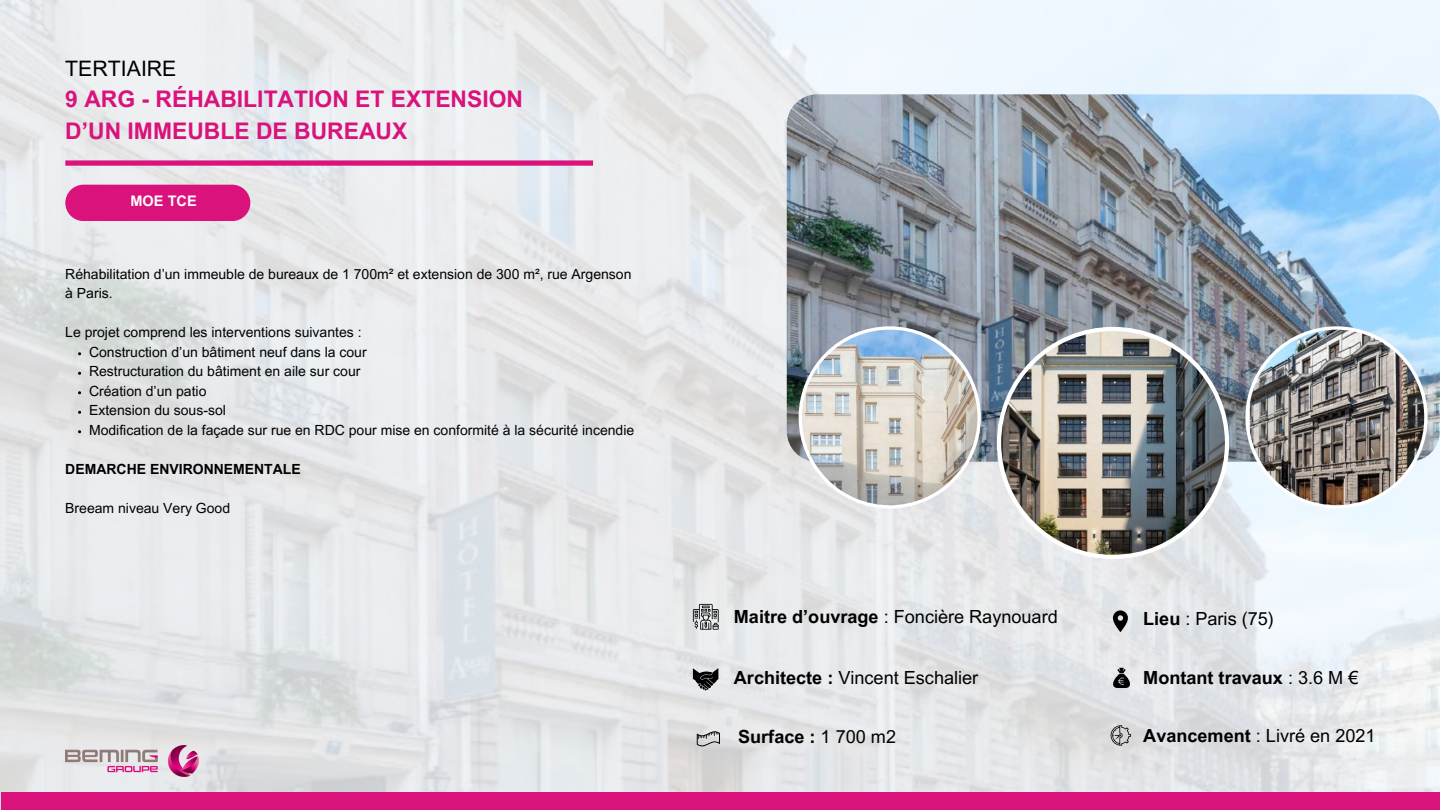
<style>
.page{position:relative;width:1440px;height:810px;background:#fff}
.page>*{position:absolute;margin:0;border:0;box-sizing:border-box;transform-origin:0 0}
.t1{font:700 22.9px/31.5px "Arial MT Pro";color:#da127c}
.t2{font:21.3px "Arial MT Pro";color:#000}
.t3{font:18.1px "Arial MT Pro";color:#000}
.t4{font:700 18.1px "Arial MT Pro";color:#000}
.t5{font:700 14.5px "Arial MT Pro";color:#fff}
.t6{font:14px/19.5px "Arial MT Pro";color:#000}
.t7{font:700 14px "Arial MT Pro";color:#000}
.s1{font-weight:700}
.s2{font-weight:400}
</style>
<div class="page">
<img style="left:0;top:0;width:1440px;height:810px">
<div style="left:65px;top:160px;width:528px;height:6px;background:#da127c"></div>
<div style="left:1px;top:792px;width:1439px;height:18px;background:#da127c"></div>
<svg style="left:693px;top:604px;width:25px;height:25px"></svg>
<svg style="left:1113px;top:610px;width:15px;height:22px"></svg>
<svg style="left:693px;top:668px;width:25px;height:23px"></svg>
<svg style="left:1113px;top:668px;width:17px;height:20px"></svg>
<svg style="left:697px;top:731px;width:23px;height:15px"></svg>
<svg style="left:1111px;top:725px;width:20px;height:21px"></svg>
<div style="left:65px;top:185px;width:185px;height:36px;background:#da127c;border-radius:18px"></div>
<img style="left:787px;top:94px;width:653px;height:368px;border-radius:30px">
<img style="left:997px;top:327px;width:232px;height:232px">
<svg style="left:799px;top:326px;width:182px;height:183px;background:#c5c7c6"></svg>
<img style="left:1245px;top:326px;width:183px;height:183px">
<img style="left:65px;top:745px;width:133px;height:31px">
<h2 class="t2" style="left:65px;top:60px;width:113px">TERTIAIRE</h2>
<h1 class="t1" style="left:65px;top:86px;width:459px">9 ARG - RÉHABILITATION ET EXTENSION<br>D’UN IMMEUBLE DE BUREAUX</h1>
<p class="t5" style="left:131px;top:195px;width:68px">MOE TCE</p>
<p class="t6" style="left:65px;top:266px;width:568px">Réhabilitation d’un immeuble de bureaux de 1 700m² et extension de 300 m², rue Argenson à Paris.</p>
<p class="t6" style="left:89px;top:324px;width:547px;text-indent:-24px">Le projet comprend les interventions suivantes :<br>Construction d’un bâtiment neuf dans la cour<br>Restructuration du bâtiment en aile sur cour<br>Création d’un patio<br>Extension du sous-sol<br>Modification de la façade sur rue en RDC pour mise en conformité à la sécurité incendie</p>
<p class="t7" style="left:65px;top:464px;width:237px">DEMARCHE ENVIRONNEMENTALE</p>
<p class="t6" style="left:65px;top:500px;width:166px">Breeam niveau Very Good</p>
<p class="t3" style="left:734px;top:610px;width:325px"><span class="s1">Maitre d’ouvrage</span> : Foncière Raynouard</p>
<p class="t3" style="left:1143px;top:612px;width:132px"><span class="s1">Lieu</span> : Paris (75)</p>
<p class="t3" style="left:734px;top:671px;width:246px"><span class="s1">Architecte :</span> Vincent Eschalier</p>
<p class="t4" style="left:1143px;top:671px;width:217px">Montant travaux <span class="s2">: 3.6 M €</span></p>
<p class="t4" style="left:738px;top:730px;width:159px">Surface : <span class="s2">1 700 m2</span></p>
<p class="t3" style="left:1143px;top:729px;width:234px"><span class="s1">Avancement</span> : Livré en 2021</p>
</div>
